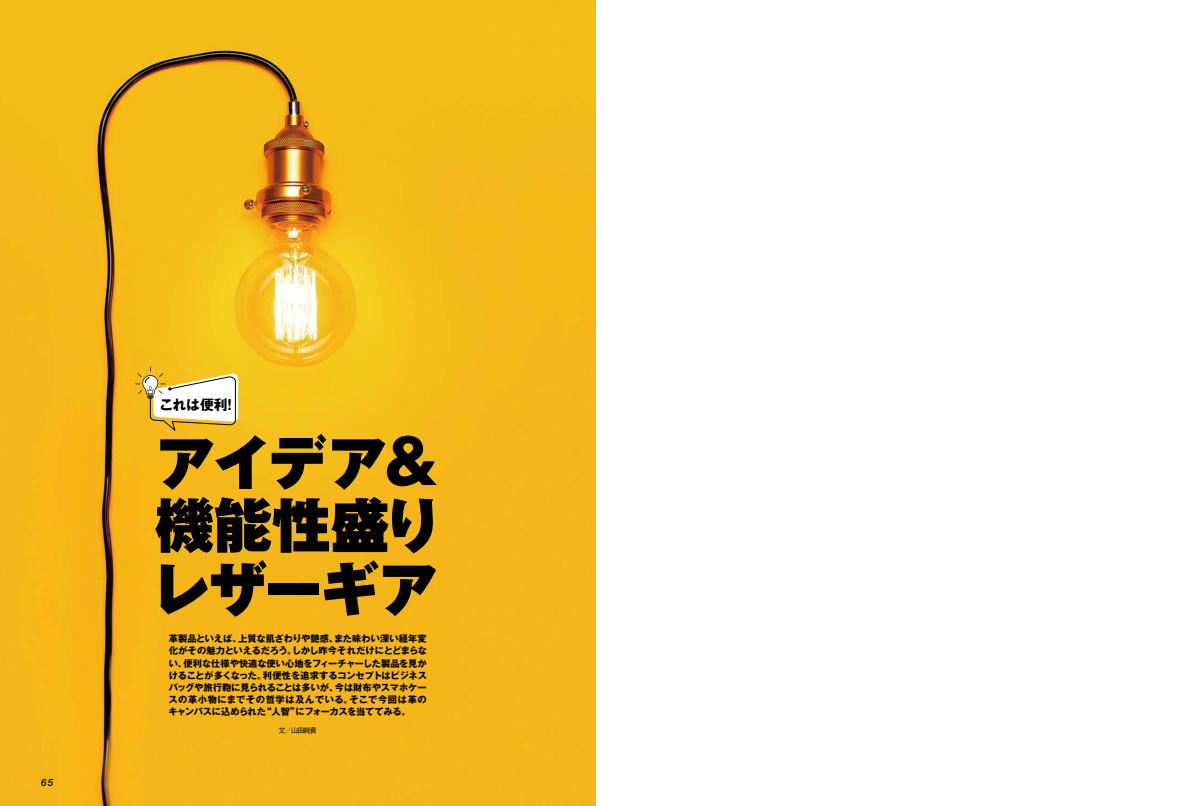
<style>
.page{position:relative;width:1191px;height:806px;background:#fff}
.page>*{position:absolute;margin:0;border:0;box-sizing:border-box;transform-origin:0 0}
.t1{font:900 58.5px/126.1px "Gothic MB101 Pro";letter-spacing:-.02em;color:#000}
.t2{font:700 13.8px "Gothic MB101 Pro";color:#000}
.t3{font:italic 500 9.9px "Helvetica Neue LT Std";color:#000}
.t4{font:700 9.2px/12.1px "Gothic MB101 Pro";color:#000}
.t5{font:700 9.2px/12.1px "Gothic MB101 Pro";letter-spacing:.045em;color:#000}
.t6{font:700 9.2px "Gothic MB101 Pro";letter-spacing:-.045em;color:#000}
.t7{font:700 9.2px "Gothic MB101 Pro";letter-spacing:-.05em;color:#000}
.t8{font:700 9.2px "Gothic MB101 Pro";letter-spacing:-.025em;color:#000}
.t9{font:700 9.2px "Gothic MB101 Pro";letter-spacing:.07em;color:#000}
.t10{font:500 7.1px "Gothic BBB Pro";color:#000}
</style>
<div class="page">
<img style="left:0;top:0;width:595px;height:805px">
<svg style="left:135px;top:366px;width:103px;height:66px"></svg>
<p class="t3" style="left:41px;top:776px;width:14px">65</p>
<h2 class="t2" style="left:159px;top:392px;width:70px">これは便利</h2>
<h2 class="t2" style="left:223px;top:392px;width:15px">!</h2>
<h1 class="t1" style="left:151px;top:392px;width:288px">アイデア&amp;レザーギア</h1>
<h1 class="t1" style="left:155px;top:455px;width:288px">機能性盛り</h1>
<p class="t4" style="left:238px;top:631px;width:102px">上質な肌ざわりや艶感、</p>
<p class="t4" style="left:169px;top:631px;width:74px">革製品といえば、</p>
<p class="t4" style="left:334px;top:631px;width:94px">また味わい深い経年変</p>
<p class="t4" style="left:184px;top:643px;width:245px;text-indent:-15px">化がその魅力といえるだろう。<br>便利な仕様や快適な使い心地をフィーチャーした製品を見か</p>
<p class="t6" style="left:292px;top:643px;width:136px">しかし昨今それだけにとどまらな</p>
<p class="t4" style="left:169px;top:655px;width:20px">い、</p>
<p class="t4" style="left:263px;top:667px;width:166px">利便性を追求するコンセプトはビジネス</p>
<p class="t7" style="left:169px;top:667px;width:99px">けることが多くなった。</p>
<p class="t4" style="left:169px;top:679px;width:171px">バッグや旅行鞄に見られることは多いが、</p>
<p class="t4" style="left:335px;top:679px;width:93px">今は財布やスマホケー</p>
<p class="t5" style="left:295px;top:691px;width:117px;text-indent:-127px">スの革小物にまでその哲学は及んでいる。<br>にフォーカスを当ててみる。</p>
<p class="t9" style="left:349px;top:691px;width:79px">そこで今回は革の</p>
<p class="t8" style="left:169px;top:703px;width:99px">キャンバスに込められた</p>
<p class="t4" style="left:262px;top:703px;width:38px">“人智”</p>
<p class="t10" style="left:278px;top:724px;width:40px">文／山田純貴</p>
</div>
